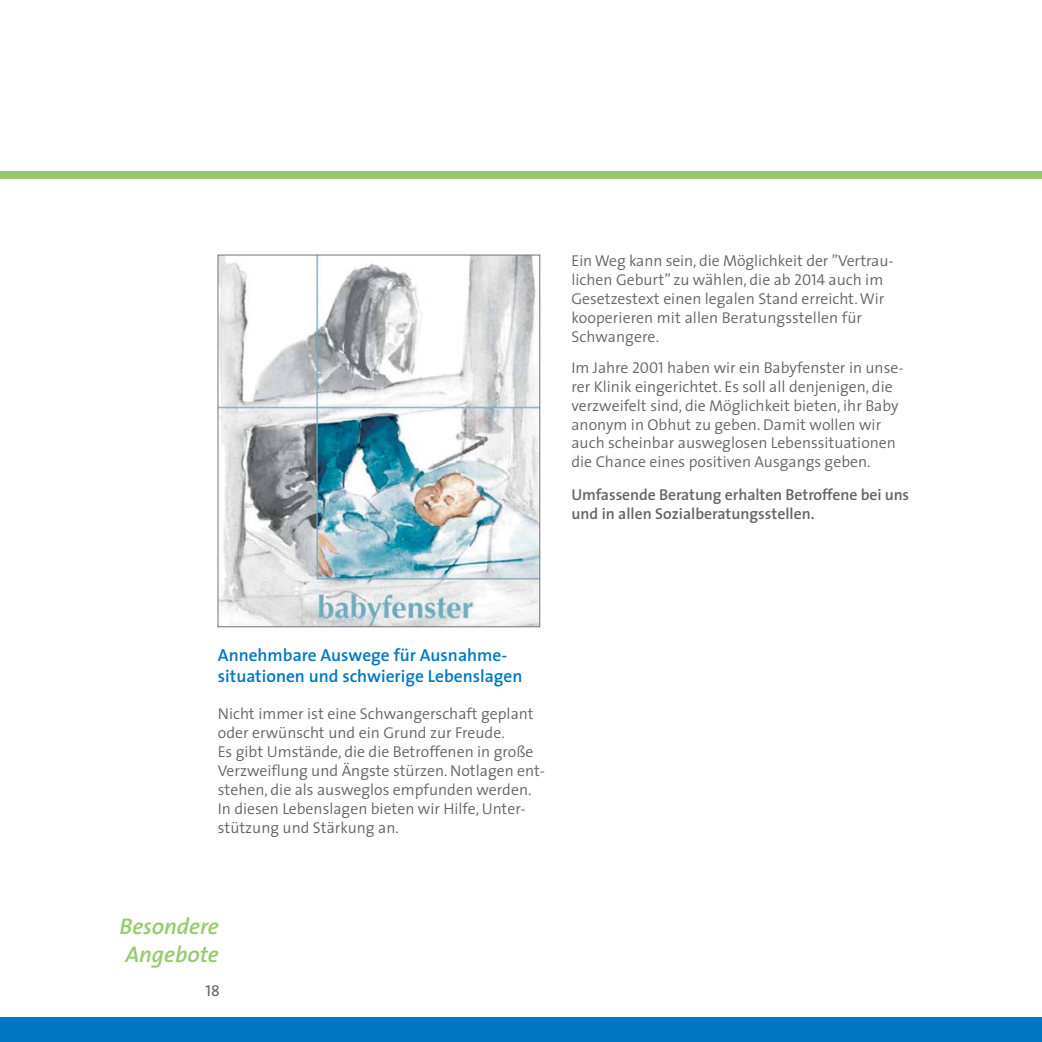
<style>
.page{position:relative;width:1042px;height:1042px;background:#fff}
.page>*{position:absolute;margin:0;border:0;box-sizing:border-box;transform-origin:0 0}
.t1{font:italic 600 22.75px/28px "The Sans";color:#95cb6e}
.t2{font:600 17.5px/21px "The Sans";color:#0077c1}
.t3{font:300 15.75px/18.9px "The Sans";color:#636466}
.t4{font:600 15.75px/18.9px "The Sans";letter-spacing:-.005em;color:#636466}
.t5{font:15.75px "The Sans Caps";color:#636466}
.s1{font-family:"The Sans Semi Light Caps";font-weight:400}
</style>
<div class="page">
<div style="left:0;top:1017px;width:1042px;height:25px;background:#0077c1"></div>
<div style="left:0;top:171px;width:1042px;height:8px;background:#95cb6e"></div>
<img style="left:220px;top:257px;width:318px;height:368px">
<div style="left:218px;top:255px;width:322px;height:372px;border:1px solid #717275"></div>
<p class="t3" style="left:571px;top:253px;width:324px">Ein Weg kann sein, die Möglichkeit der ”Vertrau&shy;lichen Geburt” zu wählen, die ab <span class="s1">2014</span> auch im Gesetzestext einen legalen Stand erreicht. Wir kooperieren mit allen Beratungsstellen für Schwangere.</p>
<p class="t3" style="left:571px;top:360px;width:334px">Im Jahre <span class="s1">2001</span> haben wir ein Babyfenster in unse&shy;rer Klinik eingerichtet. Es soll all denjenigen, die verzweifelt sind, die Möglichkeit bieten, ihr Baby anonym in Obhut zu geben. Damit wollen wir auch scheinbar ausweglosen Lebenssituationen die Chance eines positiven Ausgangs geben.</p>
<p class="t4" style="left:571px;top:487px;width:339px">Umfassende Beratung erhalten Betroffene bei uns und in allen Sozialberatungsstellen.</p>
<p class="t2" style="left:218px;top:646px;width:306px">Annehmbare Auswege für Ausnahme&shy;situationen und schwierige Lebenslagen</p>
<p class="t3" style="left:218px;top:706px;width:329px">Nicht immer ist eine Schwangerschaft geplant oder erwünscht und ein Grund zur Freude.<br>Es gibt Umstände, die die Betroffenen in große Verzweiflung und Ängste stürzen. Notlagen ent&shy;stehen, die als ausweglos empfunden werden.<br>In diesen Lebenslagen bieten wir Hilfe, Unter&shy;stützung und Stärkung an.</p>
<h1 class="t1" style="left:120px;top:914px;width:101px">Besondere<br>Angebote</h1>
<p class="t5" style="left:206px;top:985px;width:16px">18</p>
</div>
